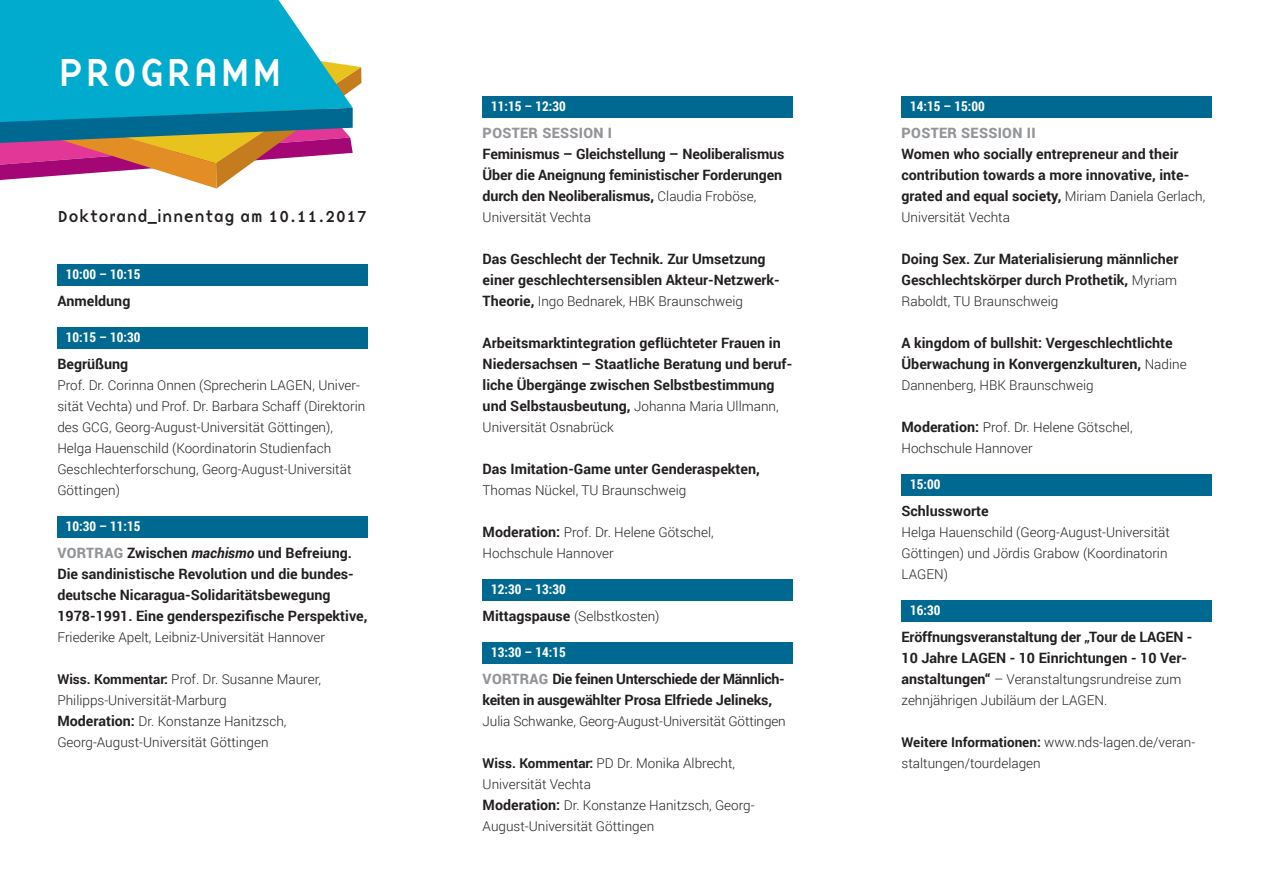
<style>
.page{position:relative;width:1263px;height:893px;background:#fff}
.page>*{position:absolute;margin:0;border:0;box-sizing:border-box;transform-origin:0 0}
.t1{font:40.5px "Base Nine";color:#fff}
.t2{font:16.5px "Base Nine";letter-spacing:-.02em;color:#231f20}
.t3{font:700 14.25px/21px "Roboto";color:#231f20}
.t4{font:700 14.25px/21px "Roboto";letter-spacing:-.025em;color:#231f20}
.t5{font:900 14.25px "Roboto";letter-spacing:.025em;color:#939598}
.t6{font:300 13.5px/21px "Roboto";color:#231f20}
.einrück{font:700 13.5px "Roboto Condensed";color:#fff}
.s1{font-weight:900;color:#939598}
.s2{font-style:italic}
.s3{font-weight:700}
.s4{font-weight:700;font-size:14.25px}
.s5{font-weight:300;font-size:13.5px}
</style>
<div class="page">
<div style="left:483px;top:96px;width:310px;height:21px;background:#006991"></div>
<div style="left:483px;top:579px;width:310px;height:21px;background:#006991"></div>
<div style="left:483px;top:642px;width:310px;height:21px;background:#006991"></div>
<div style="left:901px;top:96px;width:311px;height:21px;background:#006991"></div>
<div style="left:901px;top:474px;width:311px;height:21px;background:#006991"></div>
<div style="left:901px;top:600px;width:311px;height:21px;background:#006991"></div>
<div style="left:57px;top:264px;width:311px;height:21px;background:#006991"></div>
<div style="left:57px;top:327px;width:311px;height:21px;background:#006991"></div>
<div style="left:57px;top:516px;width:311px;height:21px;background:#006991"></div>
<svg style="left:0;top:0;width:361px;height:189px"></svg>
<p class="t1" style="left:57px;top:43px;width:227px">PROGRAMM</p>
<p class="t2" style="left:57px;top:205px;width:312px">Doktorand_innentag am 10.11.2017</p>
<p class="einrück" style="left:66px;top:265px;width:76px">10:00 – 10:15</p>
<p class="t3" style="left:57px;top:290px;width:74px">Anmeldung</p>
<p class="einrück" style="left:66px;top:328px;width:76px">10:15 – 10:30</p>
<p class="t3" style="left:57px;top:353px;width:72px">Begrüßung</p>
<p class="t6" style="left:57px;top:374px;width:309px">Prof. Dr. Corinna Onnen (Sprecherin LAGEN, Univer&shy;sität Vechta) und Prof. Dr. Barbara Schaff (Direktorin des GCG, Georg-August-Universität Göttingen), Helga Hauenschild (Koordinatorin Studienfach Geschlechterforschung, Georg-August-Universität Göttingen)</p>
<p class="einrück" style="left:66px;top:517px;width:76px">10:30 – 11:15</p>
<p class="t3" style="left:57px;top:542px;width:312px"><span class="s1">VORTRAG</span> Zwischen <span class="s2">machismo</span> und Befreiung.<br>Die sandinistische Revolution und die bundes&shy;deutsche Nicaragua-Solidaritätsbewegung 1978-1991. Eine genderspezifische Perspektive,</p>
<p class="t6" style="left:57px;top:626px;width:269px">Friederike Apelt, Leibniz-Universität Hannover</p>
<p class="t6" style="left:57px;top:668px;width:265px"><span class="s3">Wiss. Kommentar:</span> Prof. Dr. Susanne Maurer,<br>Philipps-Universität-Marburg</p>
<p class="t6" style="left:57px;top:710px;width:231px"><span class="s4">Moderation:</span> Dr. Konstanze Hanitzsch,<br>Georg-August-Universität Göttingen</p>
<p class="einrück" style="left:491px;top:97px;width:76px">11:15 – 12:30</p>
<p class="t5" style="left:483px;top:123px;width:131px">POSTER SESSION I</p>
<p class="t3" style="left:483px;top:143px;width:303px">Feminismus – Gleichstellung – Neoliberalismus<br>Über die Aneignung feministischer Forderungen durch den Neoliberalismus, <span class="s5">Claudia Froböse,</span></p>
<p class="t6" style="left:483px;top:206px;width:110px">Universität Vechta</p>
<p class="t3" style="left:483px;top:248px;width:299px">Das Geschlecht der Technik. Zur Umsetzung einer geschlechtersensiblen Akteur-Netzwerk-</p>
<p class="t6" style="left:483px;top:290px;width:262px"><span class="s4">Theorie,</span> Ingo Bednarek, HBK Braunschweig</p>
<p class="t3" style="left:483px;top:332px;width:311px">Arbeitsmarktintegration geflüchteter Frauen in Niedersachsen – Staatliche Beratung und beruf&shy;liche Übergänge zwischen Selbstbestimmung und Selbstausbeutung, <span class="s5">Johanna Maria Ullmann,</span></p>
<p class="t6" style="left:483px;top:416px;width:133px">Universität Osnabrück</p>
<p class="t3" style="left:483px;top:458px;width:279px">Das Imitation-Game unter Genderaspekten,</p>
<p class="t6" style="left:483px;top:479px;width:205px">Thomas Nückel, TU Braunschweig</p>
<p class="t6" style="left:483px;top:521px;width:233px"><span class="s4">Moderation:</span> Prof. Dr. Helene Götschel,</p>
<p class="t6" style="left:483px;top:542px;width:133px">Hochschule Hannover</p>
<p class="einrück" style="left:491px;top:580px;width:76px">12:30 – 13:30</p>
<p class="t6" style="left:483px;top:605px;width:178px"><span class="s4">Mittagspause</span> (Selbstkosten)</p>
<p class="einrück" style="left:491px;top:643px;width:76px">13:30 – 14:15</p>
<p class="t4" style="left:483px;top:668px;width:304px"><span class="s1">VORTRAG</span> Die feinen Unterschiede der Männlich&shy;keiten in ausgewählter Prosa Elfriede Jelineks,</p>
<p class="t6" style="left:483px;top:710px;width:305px">Julia Schwanke, Georg-August-Universität Göttingen</p>
<p class="t6" style="left:483px;top:752px;width:254px"><span class="s3">Wiss. Kommentar:</span> PD Dr. Monika Albrecht,</p>
<p class="t6" style="left:483px;top:773px;width:110px">Universität Vechta</p>
<p class="t6" style="left:483px;top:794px;width:273px"><span class="s4">Moderation:</span> Dr. Konstanze Hanitzsch, Georg-<br>August-Universität Göttingen</p>
<p class="einrück" style="left:910px;top:97px;width:76px">14:15 – 15:00</p>
<p class="t5" style="left:901px;top:123px;width:136px">POSTER SESSION II</p>
<p class="t3" style="left:901px;top:143px;width:305px">Women who socially entrepreneur and their contribution towards a more innovative, inte&shy;grated and equal society, <span class="s5">Miriam Daniela Gerlach,</span></p>
<p class="t6" style="left:901px;top:206px;width:110px">Universität Vechta</p>
<p class="t3" style="left:901px;top:248px;width:278px">Doing Sex. Zur Materialisierung männlicher<br>Geschlechtskörper durch Prothetik, <span class="s5">Myriam</span></p>
<p class="t6" style="left:901px;top:290px;width:158px">Raboldt, TU Braunschweig</p>
<p class="t3" style="left:901px;top:332px;width:287px">A kingdom of bullshit: Vergeschlechtlichte<br>Überwachung in Konvergenzkulturen, <span class="s5">Nadine</span></p>
<p class="t6" style="left:901px;top:374px;width:194px">Dannenberg, HBK Braunschweig</p>
<p class="t6" style="left:901px;top:416px;width:233px"><span class="s4">Moderation:</span> Prof. Dr. Helene Götschel,</p>
<p class="t6" style="left:901px;top:437px;width:133px">Hochschule Hannover</p>
<p class="einrück" style="left:910px;top:475px;width:32px">15:00</p>
<p class="t3" style="left:901px;top:500px;width:89px">Schlussworte</p>
<p class="t6" style="left:901px;top:521px;width:270px">Helga Hauenschild (Georg-August-Universität<br>Göttingen) und Jördis Grabow (Koordinatorin<br>LAGEN)</p>
<p class="einrück" style="left:910px;top:601px;width:32px">16:30</p>
<p class="t3" style="left:901px;top:626px;width:292px">Eröffnungsveranstaltung der „Tour de LAGEN -<br>10 Jahre LAGEN - 10 Einrichtungen - 10 Ver-</p>
<p class="t6" style="left:901px;top:668px;width:281px"><span class="s4">anstaltungen“</span> – Veranstaltungsrundreise zum zehnjährigen Jubiläum der LAGEN.</p>
<p class="t6" style="left:901px;top:731px;width:295px"><span class="s3">Weitere Informationen:</span> www.nds-lagen.de/veran&shy;staltungen/tourdelagen</p>
</div>
